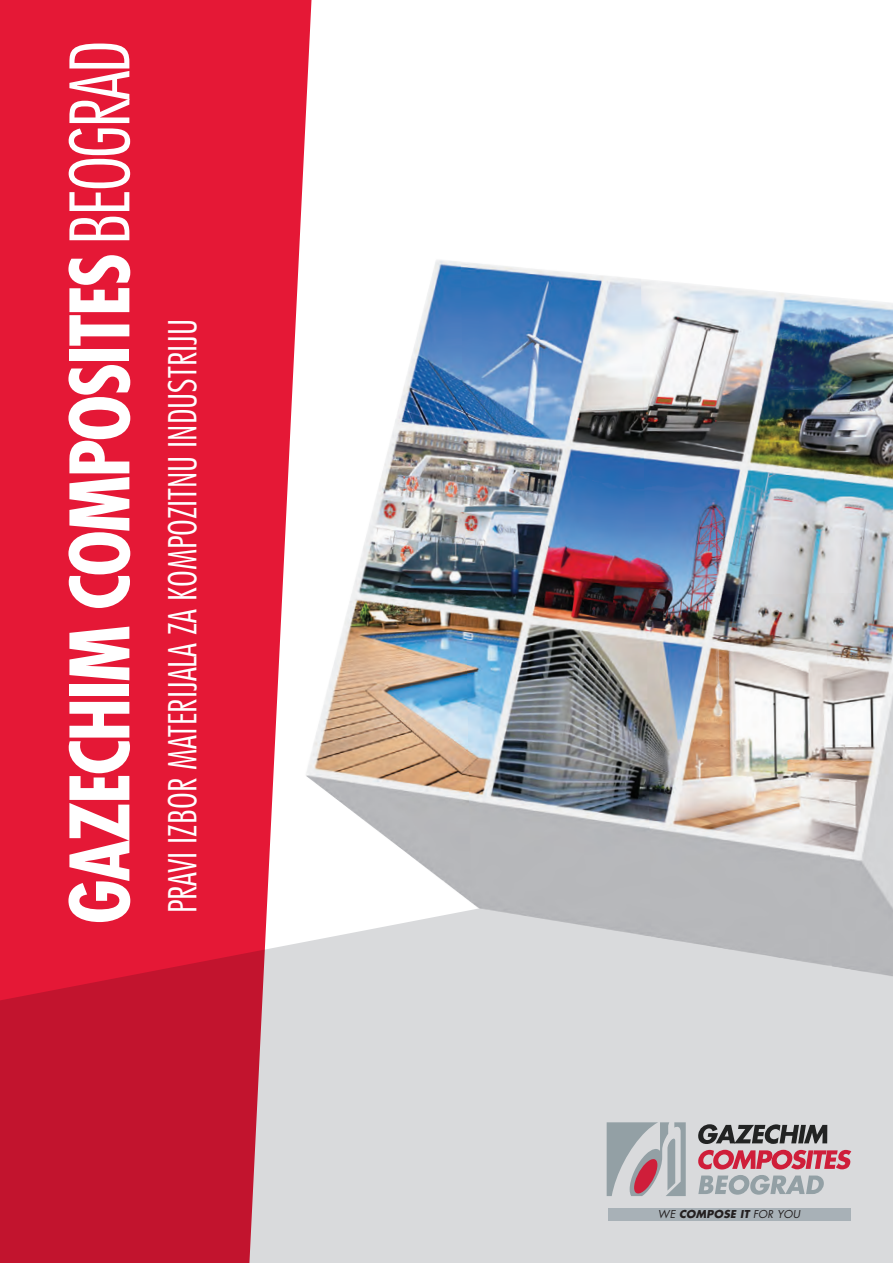
<style>
.page{position:relative;width:893px;height:1263px;background:#fff}
.page>*{position:absolute;margin:0;border:0;box-sizing:border-box;transform-origin:0 0}
.t1{font:700 condensed 79.5px "Futura Std";letter-spacing:-.03em;color:#fff}
.t2{font:300 condensed 37.5px "Futura Std";color:#fff}
.t3{font:italic 700 10.65px "Futura Std";letter-spacing:.02em;color:#231f20}
.s1{font-weight:300}
.s2{font-weight:400}
</style>
<div class="page">
<div style="left:313px;top:1015px;width:580px;height:248px;background:#d9dadc"></div>
<svg style="left:0;top:0;width:313px;height:1263px;background:#de2641"></svg>
<svg style="left:607px;top:1122px;width:79px;height:75px;background:#b3acb2"></svg>
<svg style="left:697px;top:1124px;width:130px;height:20px;background:#717273"></svg>
<svg style="left:698px;top:1150px;width:153px;height:19px;background:#d2687a"></svg>
<svg style="left:698px;top:1175px;width:126px;height:20px;background:#b1b9bc"></svg>
<div style="left:608px;top:1208px;width:242px;height:12px;background:#a8b1b7"></div>
<img style="left:296px;top:239px;width:597px;height:776px">
<h1 class="t1" style="left:51px;top:924px;width:885px;rotate:-90deg">GAZECHIM COMPOSITES<span class="s1">BEOGRAD</span></h1>
<p class="t2" style="left:161px;top:913px;width:596px;rotate:-90deg">PRAVI IZBOR MATERIJALA ZA KOMPOZITNU INDUSTRIJU</p>
<p class="t3" style="left:658px;top:1207px;width:144px"><span class="s2">WE</span> COMPOSE IT <span class="s2">FOR YOU</span></p>
</div>
